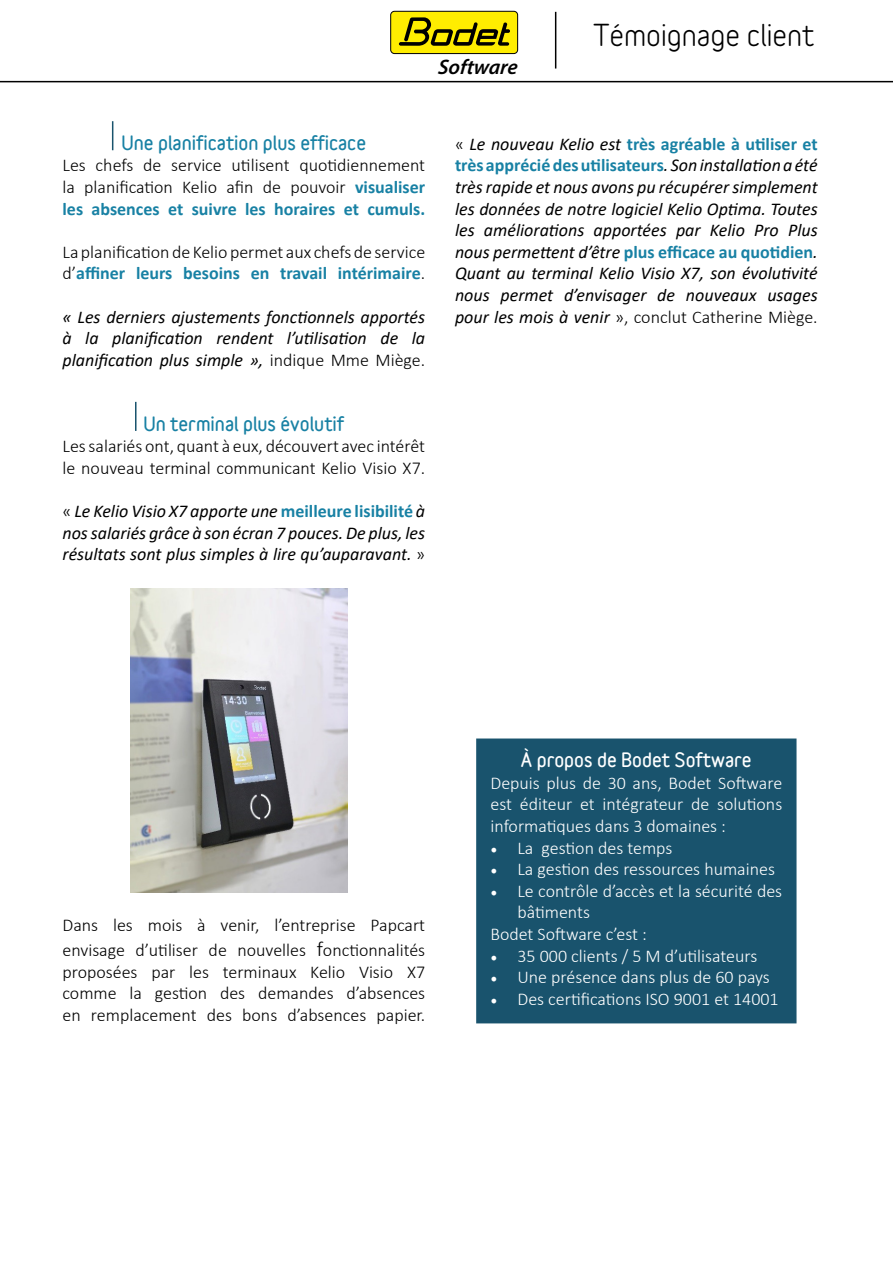
<style>
.page{position:relative;width:893px;height:1263px;background:#fff}
.page>*{position:absolute;margin:0;border:0;box-sizing:border-box;transform-origin:0 0}
.t1{font:700 28.5px "Variable";color:#000}
.t2{font:italic 600 21px "Myriad Pro";color:#000}
.t3{font:italic 18px/21.6px "Calibri";color:#000;text-align:justify}
.t4{font:300 18px/21.6px "Calibri";color:#000}
.t5{font:300 18px/21.6px "Calibri";color:#fff;text-align:justify}
.t6{font:18px "Variable Regular 4";color:#1881a4}
.t7{font:18px "Variable Regular 4";color:#fff}
.s1{font-weight:700;color:#1881a4}
.s2{font-weight:300;font-style:normal}
.s3{font-weight:700;font-style:normal;color:#1881a4}
.s4{font-size:21px}
.s5{font-family:"Minion Pro";font-weight:400}
</style>
<div class="page">
<div style="left:391px;top:11px;width:127px;height:43px;background:#ffed00;border-radius:4px"></div>
<div style="left:390px;top:11px;width:128px;height:43px;border:1px solid #000;border-radius:4px"></div>
<svg style="left:399px;top:17px;width:111px;height:29px"></svg>
<hr style="left:555px;top:12px;width:1px;height:57px;background:#000">
<hr style="left:0;top:81px;width:893px;height:1px;background:#000">
<div style="left:477px;top:739px;width:319px;height:284px;background:#19536d"></div>
<div style="left:476px;top:738px;width:320px;height:285px;border:2px solid #19536d"></div>
<svg style="left:135px;top:402px;width:1px;height:29px"></svg>
<svg style="left:112px;top:121px;width:1px;height:29px"></svg>
<img style="left:130px;top:589px;width:217px;height:303px">
<p class="t2" style="left:438px;top:53px;width:83px">Software</p>
<h1 class="t1" style="left:593px;top:24px;width:223px">Témoignage client</h1>
<p class="t6" style="left:122px;top:129px;width:246px">Une planification plus efficace</p>
<p class="t4" style="left:63px;top:154px;width:364px;text-align:justify">Les chefs de service utilisent quotidiennement la planification Kelio afin de pouvoir <span class="s1">visualiser les absences et suivre les horaires et cumuls.</span></p>
<p class="t4" style="left:63px;top:241px;width:364px">La planification de Kelio permet aux chefs de service d’<span class="s1">affiner leurs besoins en travail intérimaire</span>.</p>
<p class="t3" style="left:63px;top:305px;width:364px">« Les derniers ajustements fonctionnels apportés à la planification rendent l’utilisation de la planification plus simple », <span class="s2">indique Mme Miège.</span></p>
<p class="t6" style="left:143px;top:409px;width:202px">Un terminal plus évolutif</p>
<p class="t4" style="left:62px;top:435px;width:364px">Les salariés ont, quant à eux, découvert avec intérêt le nouveau terminal communicant Kelio Visio X7.</p>
<p class="t3" style="left:62px;top:499px;width:364px"><span class="s2">«</span> Le Kelio Visio X7 apporte une <span class="s3">meilleure lisibilité</span> à nos salariés grâce à son écran 7 pouces. De plus, les résultats sont plus simples à lire qu’auparavant. <span class="s2">»</span></p>
<p class="t3" style="left:455px;top:132px;width:364px"><span class="s2">«</span> Le nouveau Kelio est <span class="s3">très agréable à utiliser et très apprécié des utilisateurs</span>. Son installation a été très rapide et nous avons pu récupérer simplement les données de notre logiciel Kelio Optima. Toutes les améliorations apportées par Kelio Pro Plus nous permettent d’être <span class="s3">plus efficace au quotidien</span>.<br>Quant au terminal Kelio Visio X7, son évolutivité nous permet d’envisager de nouveaux usages pour les mois à venir <span class="s2">», conclut Catherine Miège.</span></p>
<p class="t4" style="left:62px;top:912px;width:364px;line-height:25.2px">Dans les mois à venir, l’entreprise Papcart envisage d’utiliser de nouvelles <span class="s4">f</span>onctionnalités</p>
<p class="t4" style="left:63px;top:961px;width:364px;text-align:justify">proposées par les terminaux Kelio Visio X7 comme la gestion des demandes d’absences en remplacement des bons d’absences papier.</p>
<p class="t7" style="left:521px;top:746px;width:232px">À propos de Bodet Software</p>
<p class="t5" style="left:490px;top:772px;width:293px">Depuis plus de 30 ans, Bodet Software est éditeur et intégrateur de solutions informatiques dans 3 domaines :</p>
<p class="t5" style="left:490px;top:837px;width:184px"><span class="s5">•</span> La gestion des temps</p>
<p class="t5" style="left:490px;top:858px;width:286px"><span class="s5">•</span> La gestion des ressources humaines</p>
<p class="t5" style="left:490px;top:880px;width:293px"><span class="s5">•</span> Le contrôle d’accès et la sécurité des</p>
<p class="t5" style="left:517px;top:901px;width:74px">bâtiments</p>
<p class="t5" style="left:490px;top:923px;width:158px">Bodet Software c’est :</p>
<p class="t5" style="left:490px;top:945px;width:268px"><span class="s5">•</span> 35 000 clients / 5 M d’utilisateurs</p>
<p class="t5" style="left:490px;top:966px;width:281px"><span class="s5">•</span> Une présence dans plus de 60 pays</p>
<p class="t5" style="left:490px;top:988px;width:290px"><span class="s5">•</span> Des certifications ISO 9001 et 14001</p>
</div>
